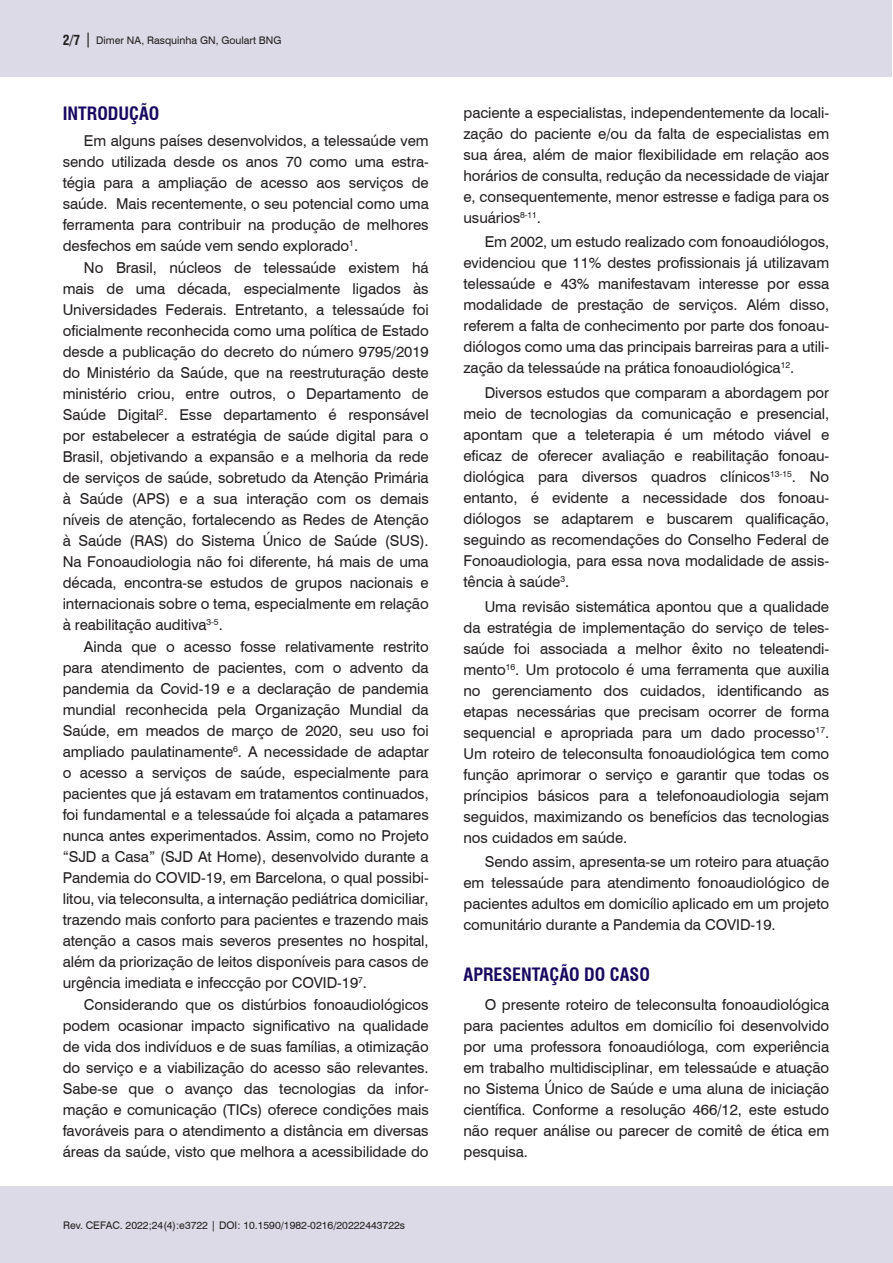
<style>
.page{position:relative;width:893px;height:1263px;background:#fff}
.page>*{position:absolute;margin:0;border:0;box-sizing:border-box;transform-origin:0 0}
.Nivel_1{font:700 condensed 18px "Swiss 721 BT";color:#18085f}
.Corpo_do_texto{font:15px/21px "Swiss 721 BT";letter-spacing:-.005em;color:#231f20;text-align:justify}
.t1{font:10.5px "Swiss 721 BT";color:#231f20}
.s1{font-weight:700;font-stretch:condensed;font-size:13.5px}
.s2{font-size:15px}
</style>
<div class="page">
<div style="left:0;top:1186px;width:892px;height:77px;background:#dcdae7"></div>
<div style="left:0;top:0;width:892px;height:77px;background:#dcdae7"></div>
<p class="t1" style="left:63px;top:33px;width:220px"><span class="s1">2/7</span> <span class="s2">|</span> Dimer NA, Rasquinha GN, Goulart BNG</p>
<p class="Nivel_1" style="left:63px;top:103px;width:98px">INTRODUÇÃO</p>
<p class="Corpo_do_texto" style="left:63px;top:130px;width:368px;text-indent:21px">Em alguns países desenvolvidos, a telessaúde vem sendo utilizada desde os anos 70 como uma estra&shy;tégia para a ampliação de acesso aos serviços de saúde. Mais recentemente, o seu potencial como uma ferramenta para contribuir na produção de melhores desfechos em saúde vem sendo explorado<sup>1</sup>.</p>
<p class="Corpo_do_texto" style="left:63px;top:256px;width:368px;text-indent:21px">No Brasil, núcleos de telessaúde existem há mais de uma década, especialmente ligados às Universidades Federais. Entretanto, a telessaúde foi oficialmente reconhecida como uma política de Estado desde a publicação do decreto do número 9795/2019 do Ministério da Saúde, que na reestruturação deste ministério criou, entre outros, o Departamento de Saúde Digital<sup>2</sup>. Esse departamento é responsável por estabelecer a estratégia de saúde digital para o Brasil, objetivando a expansão e a melhoria da rede de serviços de saúde, sobretudo da Atenção Primária à Saúde (APS) e a sua interação com os demais níveis de atenção, fortalecendo as Redes de Atenção à Saúde (RAS) do Sistema Único de Saúde (SUS).<br>Na Fonoaudiologia não foi diferente, há mais de uma década, encontra-se estudos de grupos nacionais e internacionais sobre o tema, especialmente em relação à reabilitação auditiva<sup>3-5</sup>.</p>
<p class="Corpo_do_texto" style="left:63px;top:635px;width:368px;text-indent:21px">Ainda que o acesso fosse relativamente restrito para atendimento de pacientes, com o advento da pandemia da Covid-19 e a declaração de pandemia mundial reconhecida pela Organização Mundial da Saúde, em meados de março de 2020, seu uso foi ampliado paulatinamente<sup>6</sup>. A necessidade de adaptar o acesso a serviços de saúde, especialmente para pacientes que já estavam em tratamentos continuados, foi fundamental e a telessaúde foi alçada a patamares nunca antes experimentados. Assim, como no Projeto “SJD a Casa” (SJD At Home), desenvolvido durante a Pandemia do COVID-19, em Barcelona, o qual possibi&shy;litou, via teleconsulta, a internação pediátrica domiciliar, trazendo mais conforto para pacientes e trazendo mais atenção a casos mais severos presentes no hospital, além da priorização de leitos disponíveis para casos de urgência imediata e infeccção por COVID-19<sup>7</sup>.</p>
<p class="Corpo_do_texto" style="left:63px;top:993px;width:368px;text-indent:21px">Considerando que os distúrbios fonoaudiológicos podem ocasionar impacto significativo na qualidade de vida dos indivíduos e de suas famílias, a otimização do serviço e a viabilização do acesso são relevantes.<br>Sabe-se que o avanço das tecnologias da infor&shy;mação e comunicação (TICs) oferece condições mais favoráveis para o atendimento a distância em diversas áreas da saúde, visto que melhora a acessibilidade do</p>
<p class="t1" style="left:63px;top:1218px;width:344px">Rev. CEFAC. 2022;24(4):e3722 | DOI: 10.1590/1982-0216/20222443722s</p>
<p class="Corpo_do_texto" style="left:463px;top:101px;width:367px">paciente a especialistas, independentemente da locali&shy;zação do paciente e/ou da falta de especialistas em sua área, além de maior flexibilidade em relação aos horários de consulta, redução da necessidade de viajar e, consequentemente, menor estresse e fadiga para os usuários<sup>8-11</sup>.</p>
<p class="Corpo_do_texto" style="left:463px;top:231px;width:367px;text-indent:21px">Em 2002, um estudo realizado com fonoaudiólogos, evidenciou que 11% destes profissionais já utilizavam telessaúde e 43% manifestavam interesse por essa modalidade de prestação de serviços. Além disso, referem a falta de conhecimento por parte dos fonoau&shy;diólogos como uma das principais barreiras para a utili&shy;zação da telessaúde na prática fonoaudiológica<sup>12</sup>.</p>
<p class="Corpo_do_texto" style="left:463px;top:381px;width:367px;text-indent:21px">Diversos estudos que comparam a abordagem por meio de tecnologias da comunicação e presencial, apontam que a teleterapia é um método viável e eficaz de oferecer avaliação e reabilitação fonoau&shy;diológica para diversos quadros clínicos<sup>13-15</sup>. No entanto, é evidente a necessidade dos fonoau&shy;diólogos se adaptarem e buscarem qualificação, seguindo as recomendações do Conselho Federal de Fonoaudiologia, para essa nova modalidade de assis&shy;tência à saúde<sup>3</sup>.</p>
<p class="Corpo_do_texto" style="left:463px;top:595px;width:367px;text-indent:21px">Uma revisão sistemática apontou que a qualidade da estratégia de implementação do serviço de teles&shy;saúde foi associada a melhor êxito no teleatendi&shy;mento<sup>16</sup>. Um protocolo é uma ferramenta que auxilia no gerenciamento dos cuidados, identificando as etapas necessárias que precisam ocorrer de forma sequencial e apropriada para um dado processo<sup>17</sup>.<br>Um roteiro de teleconsulta fonoaudiológica tem como função aprimorar o serviço e garantir que todas os príncipios básicos para a telefonoaudiologia sejam seguidos, maximizando os benefícios das tecnologias nos cuidados em saúde.</p>
<p class="Corpo_do_texto" style="left:463px;top:851px;width:367px;text-indent:21px">Sendo assim, apresenta-se um roteiro para atuação em telessaúde para atendimento fonoaudiológico de pacientes adultos em domicílio aplicado em um projeto comunitário durante a Pandemia da COVID-19.</p>
<p class="Nivel_1" style="left:463px;top:963px;width:188px">APRESENTAÇÃO DO CASO</p>
<p class="Corpo_do_texto" style="left:463px;top:993px;width:367px;text-indent:21px">O presente roteiro de teleconsulta fonoaudiológica para pacientes adultos em domicílio foi desenvolvido por uma professora fonoaudióloga, com experiência em trabalho multidisciplinar, em telessaúde e atuação no Sistema Único de Saúde e uma aluna de iniciação científica. Conforme a resolução 466/12, este estudo não requer análise ou parecer de comitê de ética em pesquisa.</p>
</div>
